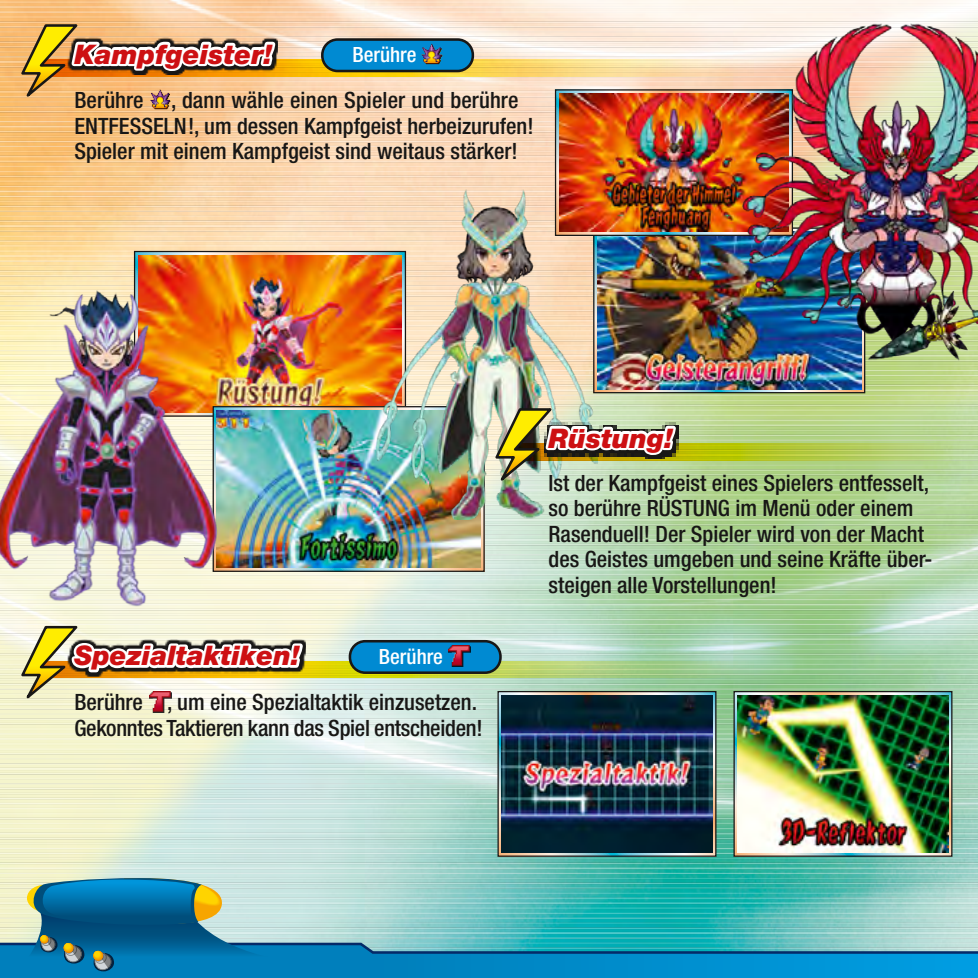
<style>
.page{position:relative;width:978px;height:978px;background:#fff}
.page>*{position:absolute;margin:0;border:0;box-sizing:border-box;transform-origin:0 0}
.t1{font:italic 900 27px "Helvetica Neue LT";color:#cd1013}
.t2{font:500 condensed 22.5px/25.5px "Helvetica Neue LT";color:#181716}
.t3{font:500 condensed 21px "Helvetica Neue LT";color:#fff}
</style>
<div class="page">
<img style="left:0;top:0;width:978px;height:878px">
<svg style="left:0;top:878px;width:978px;height:100px;background:#4aa9bb"></svg>
<svg style="left:735px;top:693px;width:215px;height:162px;background:#b9c9ba"></svg>
<div style="left:733px;top:691px;width:219px;height:166px;border:1px solid #181716"></div>
<img style="left:738px;top:695px;width:210px;height:158px">
<svg style="left:499px;top:693px;width:215px;height:162px;background:#a8b7b4"></svg>
<div style="left:497px;top:691px;width:219px;height:166px;border:1px solid #181716"></div>
<img style="left:502px;top:695px;width:210px;height:158px">
<svg style="left:279px;top:60px;width:442px;height:16px;background:#f7d46b"></svg>
<svg style="left:306px;top:662px;width:448px;height:16px;background:#b6d068"></svg>
<div style="left:322px;top:40px;width:151px;height:31px;background:#008ad2;border-radius:15px"></div>
<div style="left:321px;top:38px;width:153px;height:34px;border:3px solid #181716;border-radius:15px"></div>
<div style="left:350px;top:641px;width:150px;height:32px;background:#008ad2;border-radius:15px"></div>
<div style="left:349px;top:640px;width:153px;height:34px;border:3px solid #181716;border-radius:15px"></div>
<img style="left:598px;top:236px;width:263px;height:153px">
<img style="left:138px;top:255px;width:239px;height:151px">
<svg style="left:557px;top:91px;width:164px;height:143px"></svg>
<div style="left:555px;top:89px;width:238px;height:147px;border:1px solid #181716"></div>
<img style="left:559px;top:94px;width:162px;height:138px">
<svg style="left:223px;top:408px;width:260px;height:162px"></svg>
<div style="left:213px;top:406px;width:272px;height:166px;border:1px solid #181716"></div>
<img style="left:223px;top:410px;width:257px;height:158px">
<img style="left:0;top:285px;width:223px;height:323px">
<img style="left:377px;top:189px;width:221px;height:330px">
<img style="left:721px;top:13px;width:257px;height:350px">
<img style="left:862px;top:170px;width:116px;height:264px">
<svg style="left:679px;top:444px;width:273px;height:16px;background:#b6ca43"></svg>
<img style="left:150px;top:107px;width:21px;height:2px">
<img style="left:149px;top:709px;width:22px;height:3px">
<svg style="left:18px;top:8px;width:261px;height:99px;background:#e1b883"></svg>
<svg style="left:18px;top:624px;width:288px;height:85px"></svg>
<img style="left:422px;top:44px;width:21px;height:20px">
<img style="left:449px;top:645px;width:22px;height:21px">
<img style="left:493px;top:406px;width:186px;height:85px">
<p class="t1" style="left:74px;top:37px;width:200px">Kampfgeister!</p>
<p class="t3" style="left:352px;top:42px;width:66px">Berühre</p>
<p class="t2" style="left:74px;top:87px;width:461px">Berühre , dann wähle einen Spieler und berühre<br>ENTFESSELN!, um dessen Kampfgeist herbeizurufen!<br>Spieler mit einem Kampfgeist sind weitaus stärker!</p>
<p class="t1" style="left:74px;top:639px;width:227px">Spezialtaktiken!</p>
<p class="t3" style="left:379px;top:644px;width:66px">Berühre</p>
<p class="t2" style="left:74px;top:689px;width:410px">Berühre , um eine Spezialtaktik einzusetzen.<br>Gekonntes Taktieren kann das Spiel entscheiden!</p>
<p class="t1" style="left:549px;top:421px;width:126px">Rüstung!</p>
<p class="t2" style="left:549px;top:470px;width:385px">Ist der Kampfgeist eines Spielers entfesselt, so berühre RÜSTUNG im Menü oder einem Rasenduell! Der Spieler wird von der Macht des Geistes umgeben und seine Kräfte über&shy;steigen alle Vorstellungen!</p>
</div>
